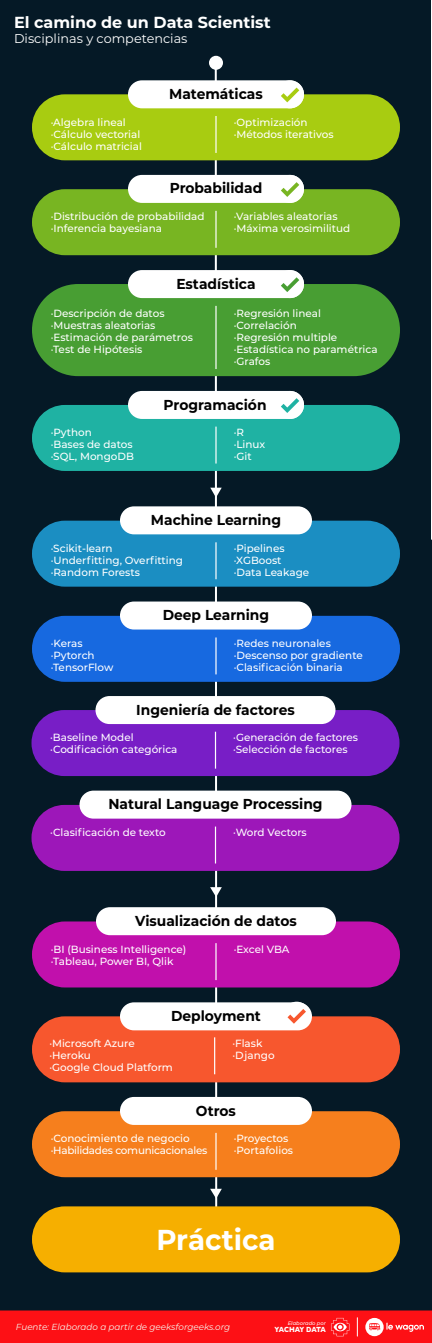
<style>
.page{position:relative;width:432px;height:1343px;background:#fff}
.page>*{position:absolute;margin:0;border:0;box-sizing:border-box;transform-origin:0 0}
.t1{font:700 28.8px "Montserrat";color:#fff;scale:.96 1}
.t2{font:700 16px "Montserrat";color:#fff}
.t3{font:700 14.4px "Montserrat";color:#000;scale:.96 1}
.t4{font:12.8px "Montserrat";color:#fff}
.t5{font:500 10.4px/12px "Montserrat";color:#fff}
.t6{font:500 10.4px/12px "Montserrat";letter-spacing:-.025em;color:#fff}
.t7{font:italic 8.8px "Montserrat";color:#f6f6ed}
.t8{font:700 7.6px "Gill Sans";letter-spacing:-.065em;color:#fff;scale:.85 1}
.t9{font:italic 500 5.08px "Montserrat";color:#fff}
</style>
<div class="page">
<div style="left:0;top:0;width:431px;height:539px;background:#051926"></div>
<div style="left:0;top:539px;width:432px;height:540px;background:#051926"></div>
<div style="left:0;top:1079px;width:432px;height:232px;background:#051926"></div>
<div style="left:209px;top:56px;width:14px;height:14px;background:#fff;border-radius:50%"></div>
<div style="left:0;top:1311px;width:432px;height:32px;background:#fd1015"></div>
<svg style="left:331px;top:1318px;width:18px;height:18px"></svg>
<svg style="left:365px;top:1318px;width:19px;height:18px"></svg>
<svg style="left:369px;top:1323px;width:11px;height:7px"></svg>
<svg style="left:386px;top:1323px;width:38px;height:9px"></svg>
<svg style="left:357px;top:1318px;width:1px;height:18px"></svg>
<div style="left:32px;top:94px;width:368px;height:66px;background:#a8cc11;border-radius:33px"></div>
<div style="left:32px;top:189px;width:368px;height:66px;background:#78b522;border-radius:33px"></div>
<div style="left:32px;top:284px;width:368px;height:92px;background:#489e33;border-radius:46px"></div>
<div style="left:128px;top:80px;width:176px;height:28px;background:#fff;border-radius:14px"></div>
<div style="left:128px;top:175px;width:176px;height:28px;background:#fff;border-radius:14px"></div>
<div style="left:128px;top:270px;width:176px;height:28px;background:#fff;border-radius:14px"></div>
<div style="left:32px;top:405px;width:368px;height:66px;background:#1fb2a3;border-radius:33px"></div>
<svg style="left:281px;top:88px;width:18px;height:14px"></svg>
<svg style="left:281px;top:182px;width:18px;height:15px"></svg>
<svg style="left:281px;top:277px;width:18px;height:15px"></svg>
<div style="left:128px;top:391px;width:176px;height:28px;background:#fff;border-radius:14px"></div>
<svg style="left:281px;top:398px;width:18px;height:15px"></svg>
<div style="left:32px;top:521px;width:368px;height:66px;background:#1b8ec2;border-radius:33px"></div>
<div style="left:120px;top:506px;width:192px;height:28px;background:#fff;border-radius:14px"></div>
<div style="left:32px;top:616px;width:368px;height:66px;background:#1769e0;border-radius:33px"></div>
<div style="left:120px;top:601px;width:192px;height:28px;background:#fff;border-radius:14px"></div>
<div style="left:32px;top:710px;width:368px;height:66px;background:#781ec6;border-radius:33px"></div>
<div style="left:32px;top:805px;width:368px;height:66px;background:#9d17b9;border-radius:33px"></div>
<div style="left:96px;top:696px;width:240px;height:28px;background:#fff;border-radius:14px"></div>
<div style="left:80px;top:791px;width:272px;height:28px;background:#fff;border-radius:14px"></div>
<svg style="left:208px;top:61px;width:16px;height:1145px"></svg>
<div style="left:32px;top:1016px;width:368px;height:66px;background:#f7572e;border-radius:33px"></div>
<div style="left:32px;top:1111px;width:368px;height:66px;background:#f67f1d;border-radius:33px"></div>
<div style="left:120px;top:1002px;width:192px;height:28px;background:#fff;border-radius:14px"></div>
<div style="left:120px;top:1097px;width:192px;height:28px;background:#fff;border-radius:14px"></div>
<hr style="left:215px;top:1133px;width:2px;height:37px;background:#fff">
<div style="left:32px;top:1206px;width:368px;height:66px;background:#f6af00;border-radius:33px"></div>
<div style="left:32px;top:921px;width:368px;height:66px;background:#c110ac;border-radius:33px"></div>
<div style="left:96px;top:907px;width:240px;height:28px;background:#fff;border-radius:14px"></div>
<hr style="left:215px;top:943px;width:2px;height:37px;background:#fff">
<hr style="left:214px;top:1037px;width:1px;height:37px;background:#fff">
<svg style="left:288px;top:1009px;width:18px;height:15px"></svg>
<h2 class="t2" style="left:14px;top:11px;width:258px">El camino de un Data Scientist</h2>
<p class="t4" style="left:14px;top:30px;width:175px">Disciplinas y competencias</p>
<h3 class="t3" style="left:169px;top:83px;width:99px">Matemáticas</h3>
<p class="t5" style="left:51px;top:115px;width:93px">·Algebra lineal ·Cálculo vectorial ·Cálculo matricial</p>
<p class="t5" style="left:234px;top:115px;width:101px">·Optimización ·Métodos iterativos</p>
<h3 class="t3" style="left:170px;top:178px;width:98px">Probabilidad</h3>
<p class="t5" style="left:51px;top:210px;width:155px">·Distribución de probabilidad ·Inferencia bayesiana</p>
<p class="t5" style="left:234px;top:210px;width:118px">·Variables aleatorias ·Máxima verosimilitud</p>
<h3 class="t3" style="left:176px;top:274px;width:84px">Estadística</h3>
<p class="t5" style="left:51px;top:307px;width:144px">·Descripción de datos ·Muestras aleatorias ·Estimación de parámetros ·Test de Hipótesis</p>
<p class="t5" style="left:234px;top:307px;width:145px">·Regresión lineal ·Correlación<br>·Regresión multiple ·Estadística no paramétrica ·Grafos</p>
<h3 class="t3" style="left:164px;top:394px;width:109px">Programación</h3>
<p class="t5" style="left:51px;top:426px;width:85px">·Python<br>·Bases de datos ·SQL, MongoDB</p>
<p class="t5" style="left:234px;top:426px;width:33px">·R ·Linux ·Git</p>
<h3 class="t3" style="left:151px;top:509px;width:137px">Machine Learning</h3>
<p class="t5" style="left:51px;top:542px;width:134px">·Scikit-learn ·Underfitting, Overfitting ·Random Forests</p>
<p class="t5" style="left:234px;top:542px;width:77px">·Pipelines ·XGBoost ·Data Leakage</p>
<h3 class="t3" style="left:163px;top:605px;width:113px">Deep Learning</h3>
<p class="t5" style="left:51px;top:637px;width:64px">·Keras ·Pytorch ·TensorFlow</p>
<p class="t5" style="left:234px;top:637px;width:131px">·Redes neuronales ·Descenso por gradiente ·Clasificación binaria</p>
<h3 class="t3" style="left:136px;top:699px;width:167px">Ingeniería de factores</h3>
<p class="t5" style="left:50px;top:731px;width:129px">·Baseline Model ·Codificación categórica</p>
<p class="t5" style="left:233px;top:731px;width:126px">·Generación de factores ·Selección de factores</p>
<h3 class="t3" style="left:108px;top:794px;width:225px">Natural Language Processing</h3>
<p class="t5" style="left:50px;top:826px;width:117px">·Clasificación de texto</p>
<p class="t5" style="left:233px;top:826px;width:75px">·Word Vectors</p>
<h3 class="t3" style="left:135px;top:910px;width:170px">Visualización de datos</h3>
<p class="t5" style="left:51px;top:942px;width:137px">·BI (Business Intelligence) ·Tableau, Power BI, Qlik</p>
<p class="t5" style="left:234px;top:942px;width:57px">·Excel VBA</p>
<h3 class="t3" style="left:171px;top:1005px;width:95px">Deployment</h3>
<p class="t5" style="left:49px;top:1037px;width:125px">·Microsoft Azure ·Heroku<br>·Google Cloud Platform</p>
<p class="t5" style="left:232px;top:1037px;width:44px">·Flask ·Django</p>
<h3 class="t3" style="left:196px;top:1100px;width:43px">Otros</h3>
<p class="t6" style="left:51px;top:1132px;width:158px">·Conocimiento de negocio ·Habilidades comunicacionales</p>
<p class="t5" style="left:234px;top:1132px;width:61px">·Proyectos ·Portafolios</p>
<h1 class="t1" style="left:156px;top:1219px;width:126px">Práctica</h1>
<p class="t7" style="left:16px;top:1321px;width:216px">Fuente: Elaborado a partir de geeksforgeeks.org</p>
<p class="t9" style="left:288px;top:1320px;width:40px">Elaborado por</p>
<p class="t8" style="left:275px;top:1323px;width:62px">YACHAY DATA</p>
</div>
